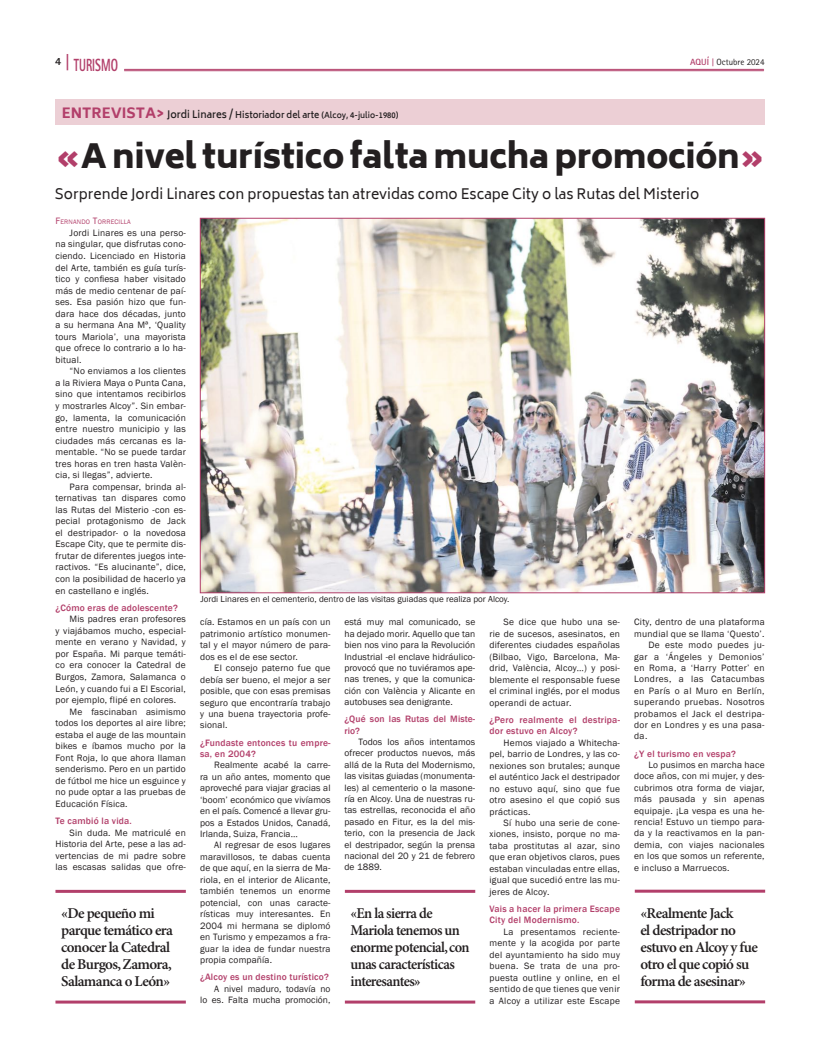
<style>
.page{position:relative;width:820px;height:1049px;background:#fff}
.page>*{position:absolute;margin:0;border:0;box-sizing:border-box;transform-origin:0 0}
.t1{font:900 33px "Biryani";letter-spacing:-.01em;color:#231f20}
.t2{font:800 17.6px "Rotis Sans Serif Std";color:#b23f6a;scale:.64 1}
.t3{font:600 15px/17px "Minion Pro";letter-spacing:-.04em;color:#231f20}
.t4{font:600 15px/17px "Minion Pro";letter-spacing:-.04em;color:#231f20;scale:.96 1}
.t5{font:14px "Biryani";color:#231f20}
.t6{font:800 11px "Rotis Sans Serif Std";color:#231f20}
.t7{font:9.5px/11.5px "Franklin Gothic";letter-spacing:.02em;color:#231f20;text-align:justify}
.t8{font:500 9.5px/11.1px "Franklin Gothic";letter-spacing:.02em;color:#b23f6a}
.t9{font:9.5px "Franklin Gothic";letter-spacing:.04em;color:#231f20}
.t10{font:9px "Franklin Gothic";color:#231f20}
.t11{font:9px "Rotis Sans Serif Std";color:#231f20}
.t12{font:600 8px "Biryani";color:#231f20}
.t13{font:6.7px "Franklin Gothic";letter-spacing:.03em;color:#b23f6a}
.s1{font-size:18.2px}
.s2{font-weight:700;color:#b23f6a}
.s3{font-family:"Rotis Serif Std";font-weight:700;color:#b23f6a}
.s4{font-weight:800;font-size:14px;color:#b23f6a}
.s5{font-size:10px}
.s6{font-size:9px}
.s7{color:#b23f6a}
.s8{font-size:9.5px}
</style>
<div class="page">
<img style="left:202px;top:220px;width:560px;height:371px">
<hr style="left:124px;top:69px;width:639px;height:1px;background:#b23f6a">
<hr style="left:124px;top:71px;width:639px;height:1px;background:#b23f6a">
<hr style="left:55px;top:890px;width:131px;height:3px;background:#b23f6a">
<hr style="left:55px;top:1000px;width:131px;height:3px;background:#b23f6a">
<hr style="left:345px;top:890px;width:130px;height:3px;background:#b23f6a">
<hr style="left:345px;top:1000px;width:130px;height:3px;background:#b23f6a">
<hr style="left:634px;top:890px;width:130px;height:3px;background:#b23f6a">
<hr style="left:634px;top:1000px;width:130px;height:3px;background:#b23f6a">
<div style="left:55px;top:99px;width:709px;height:26px;background:#eccfd5"></div>
<h2 class="t2" style="left:66px;top:54px;width:83px"><span class="s1">|</span> TURISMO</h2>
<p class="t6" style="left:55px;top:54px;width:8px">4</p>
<p class="t11" style="left:689px;top:57px;width:76px"><span class="s2">AQUÍ</span> <span class="s3">|</span> Octubre 2024</p>
<p class="t12" style="left:62px;top:110px;width:338px"><span class="s4">ENTREVISTA&gt;</span> <span class="s5">Jordi Linares /</span> <span class="s6">Historiador del arte</span> (Alcoy, 4-julio-1980)</p>
<h1 class="t1" style="left:56px;top:137px;width:710px"><span class="s7">«</span>A nivel turístico falta mucha promoción<span class="s7">»</span></h1>
<h3 class="t5" style="left:55px;top:186px;width:645px">Sorprende Jordi Linares con propuestas tan atrevidas como Escape City o las Rutas del Misterio</h3>
<p class="t13" style="left:55px;top:218px;width:77px"><span class="s8">F</span>ERNANDO <span class="s8">T</span>ORRECILLA</p>
<p class="t7" style="left:55px;top:227px;width:132px;text-indent:14px">Jordi Linares es una perso&shy;na singular, que disfrutas cono&shy;ciendo. Licenciado en Historia del Arte, también es guía turís&shy;tico y confiesa haber visitado más de medio centenar de paí&shy;ses. Esa pasión hizo que fun&shy;dara hace dos décadas, junto a su hermana Ana Mª, ‘Quality tours Mariola’, una mayorista que ofrece lo contrario a lo ha&shy;bitual.</p>
<p class="t7" style="left:55px;top:366px;width:132px;text-indent:14px">“No enviamos a los clientes a la Riviera Maya o Punta Cana, sino que intentamos recibirlos y mostrarles Alcoy”. Sin embar&shy;go, lamenta, la comunicación entre nuestro municipio y las ciudades más cercanas es la&shy;mentable. “No se puede tardar tres horas en tren hasta Valèn&shy;cia, si llegas”, advierte.</p>
<p class="t7" style="left:55px;top:481px;width:132px;text-indent:14px">Para compensar, brinda al&shy;ternativas tan dispares como las Rutas del Misterio -con es&shy;pecial protagonismo de Jack el destripador- o la novedosa Escape City, que te permite dis&shy;frutar de diferentes juegos inte&shy;ractivos. “Es alucinante”, dice, con la posibilidad de hacerlo ya en castellano e inglés.</p>
<p class="t8" style="left:55px;top:602px;width:124px">¿Cómo eras de adolescente?</p>
<p class="t7" style="left:55px;top:614px;width:132px;text-indent:14px">Mis padres eran profesores y viajábamos mucho, especial&shy;mente en verano y Navidad, y por España. Mi parque temáti&shy;co era conocer la Catedral de Burgos, Zamora, Salamanca o León, y cuando fui a El Escorial, por ejemplo, flipé en colores.</p>
<p class="t7" style="left:55px;top:706px;width:132px;text-indent:14px">Me fascinaban asimismo todos los deportes al aire libre; estaba el auge de las mountain bikes e íbamos mucho por la Font Roja, lo que ahora llaman senderismo. Pero en un partido de fútbol me hice un esguince y no pude optar a las pruebas de Educación Física.</p>
<p class="t8" style="left:55px;top:816px;width:78px">Te cambió la vida.</p>
<p class="t7" style="left:55px;top:827px;width:132px;text-indent:14px">Sin duda. Me matriculé en Historia del Arte, pese a las ad&shy;vertencias de mi padre sobre las escasas salidas que ofre-</p>
<p class="t10" style="left:200px;top:594px;width:310px">Jordi Linares en el cementerio, dentro de las visitas guiadas que realiza por Alcoy.</p>
<p class="t7" style="left:344px;top:617px;width:132px">está muy mal comunicado, se ha dejado morir. Aquello que tan bien nos vino para la Revolución Industrial -el enclave hidráulico&shy;provocó que no tuviéramos ape&shy;nas trenes, y que la comunica&shy;ción con València y Alicante en autobuses sea denigrante.</p>
<p class="t8" style="left:344px;top:714px;width:132px">¿Qué son las Rutas del Miste&shy;rio?</p>
<p class="t7" style="left:344px;top:736px;width:132px;text-indent:14px">Todos los años intentamos ofrecer productos nuevos, más allá de la Ruta del Modernismo, las visitas guiadas (monumenta&shy;les) al cementerio o la masone&shy;ría en Alcoy. Una de nuestras ru&shy;tas estrellas, reconocida el año pasado en Fitur, es la del mis&shy;terio, con la presencia de Jack el destripador, según la prensa nacional del 20 y 21 de febrero de 1889.</p>
<p class="t7" style="left:200px;top:617px;width:132px">cía. Estamos en un país con un patrimonio artístico monumen&shy;tal y el mayor número de para&shy;dos es el de ese sector.</p>
<p class="t7" style="left:200px;top:662px;width:132px;text-indent:14px">El consejo paterno fue que debía ser bueno, el mejor a ser posible, que con esas premisas seguro que encontraría trabajo y una buena trayectoria profe&shy;sional.</p>
<p class="t8" style="left:200px;top:737px;width:132px">¿Fundaste entonces tu empre&shy;sa, en 2004?</p>
<p class="t7" style="left:200px;top:759px;width:132px;text-indent:14px">Realmente acabé la carre&shy;ra un año antes, momento que aproveché para viajar gracias al ‘boom’ económico que vivíamos en el país. Comencé a llevar gru&shy;pos a Estados Unidos, Canadá, Irlanda, Suiza, Francia…</p>
<p class="t7" style="left:200px;top:840px;width:132px;text-indent:14px">Al regresar de esos lugares maravillosos, te dabas cuenta de que aquí, en la sierra de Ma&shy;riola, en el interior de Alicante, también tenemos un enorme potencial, con unas caracte&shy;rísticas muy interesantes. En 2004 mi hermana se diplomó en Turismo y empezamos a fra&shy;guar la idea de fundar nuestra propia compañía.</p>
<p class="t8" style="left:200px;top:972px;width:130px">¿Alcoy es un destino turístico?</p>
<p class="t7" style="left:200px;top:983px;width:132px;text-align:right">A nivel maduro, todavía no<br>lo es. Falta mucha promoción,</p>
<p class="t7" style="left:489px;top:617px;width:132px;text-indent:14px">Se dice que hubo una se&shy;rie de sucesos, asesinatos, en diferentes ciudades españolas (Bilbao, Vigo, Barcelona, Ma&shy;drid, València, Alcoy…) y posi&shy;blemente el responsable fuese el criminal inglés, por el modus operandi de actuar.</p>
<p class="t8" style="left:489px;top:714px;width:132px">¿Pero realmente el destripa&shy;dor estuvo en Alcoy?</p>
<p class="t7" style="left:489px;top:737px;width:132px;text-indent:14px">Hemos viajado a Whitecha&shy;pel, barrio de Londres, y las co&shy;nexiones son brutales; aunque el auténtico Jack el destripador no estuvo aquí, sino que fue otro asesino el que copió sus prácticas.</p>
<p class="t7" style="left:489px;top:817px;width:132px;text-indent:14px">Sí hubo una serie de cone&shy;xiones, insisto, porque no ma&shy;taba prostitutas al azar, sino que eran objetivos claros, pues estaban vinculadas entre ellas, igual que sucedió entre las mu&shy;jeres de Alcoy.</p>
<p class="t8" style="left:489px;top:903px;width:132px">Vais a hacer la primera Escape<br>City del Modernismo.</p>
<p class="t7" style="left:489px;top:926px;width:132px;text-indent:14px">La presentamos reciente&shy;mente y la acogida por parte del ayuntamiento ha sido muy buena. Se trata de una pro&shy;puesta outline y online, en el sentido de que tienes que venir a Alcoy a utilizar este Escape</p>
<p class="t7" style="left:634px;top:617px;width:132px">City, dentro de una plataforma</p>
<p class="t7" style="left:634px;top:628px;width:132px">mundial que se llama ‘Questo’.</p>
<p class="t9" style="left:648px;top:639px;width:118px">De este modo puedes ju-</p>
<p class="t9" style="left:634px;top:650px;width:132px">gar a ‘Ángeles y Demonios’</p>
<p class="t9" style="left:634px;top:662px;width:132px">en Roma, a ‘Harry Potter’ en</p>
<p class="t9" style="left:634px;top:673px;width:132px">Londres, a las Catacumbas</p>
<p class="t9" style="left:634px;top:685px;width:132px">en París o al Muro en Berlín,</p>
<p class="t9" style="left:634px;top:696px;width:132px">superando pruebas. Nosotros</p>
<p class="t9" style="left:634px;top:707px;width:132px">probamos el Jack el destripa-</p>
<p class="t9" style="left:634px;top:719px;width:132px">dor en Londres y es una pasa-</p>
<p class="t7" style="left:634px;top:731px;width:15px">da.</p>
<p class="t8" style="left:634px;top:748px;width:103px">¿Y el turismo en vespa?</p>
<p class="t7" style="left:634px;top:759px;width:132px;text-indent:14px">Lo pusimos en marcha hace doce años, con mi mujer, y des&shy;cubrimos otra forma de viajar, más pausada y sin apenas equipaje. ¡La vespa es una he&shy;rencia! Estuvo un tiempo para&shy;da y la reactivamos en la pan&shy;demia, con viajes nacionales en los que somos un referente, e incluso a Marruecos.</p>
<h3 class="t3" style="left:61px;top:906px;width:113px">«De pequeño mi parque temático era conocer la Catedral de Burgos, Zamora,<br>Salamanca o León»</h3>
<h3 class="t4" style="left:350px;top:906px;width:125px">«En la sierra de<br>Mariola tenemos un enorme potencial, con unas características interesantes»</h3>
<h3 class="t3" style="left:640px;top:905px;width:119px">«Realmente Jack<br>el destripador no estuvo en Alcoy y fue otro el que copió su forma de asesinar»</h3>
</div>
